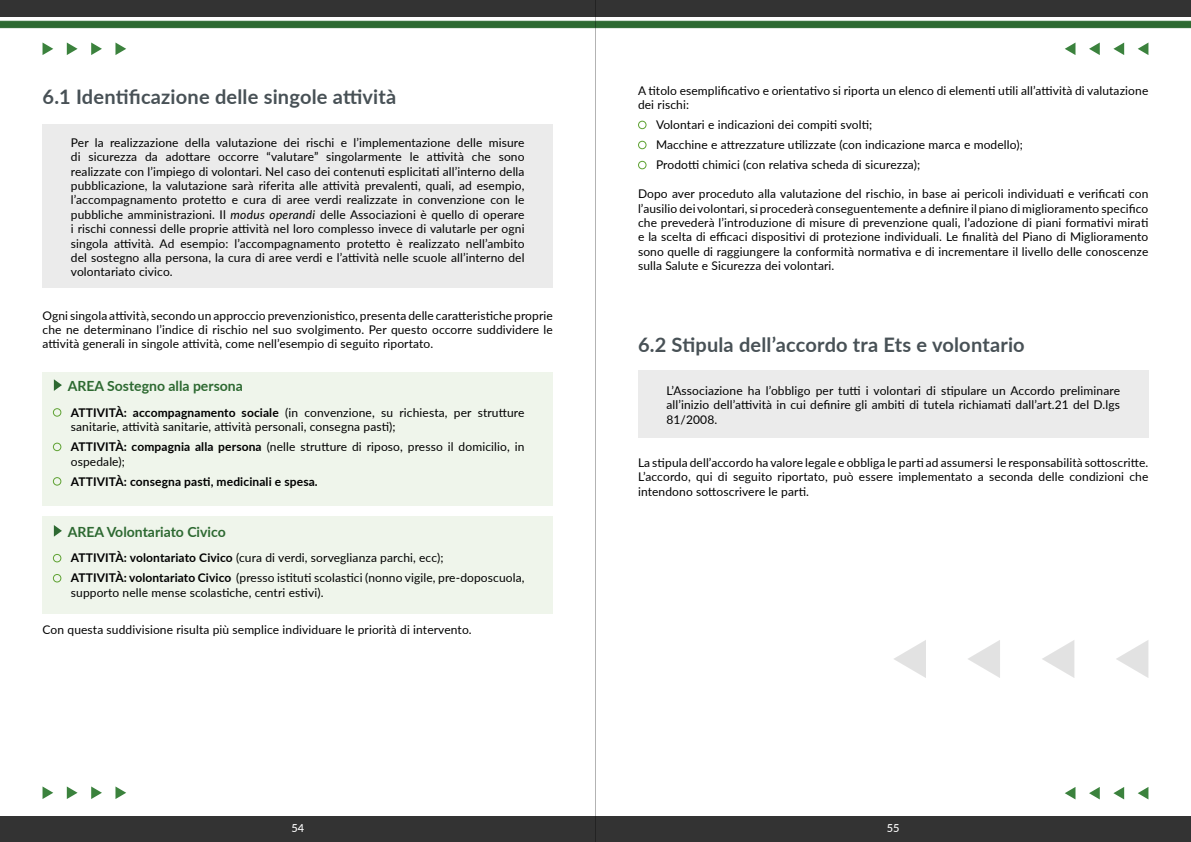
<style>
.page{position:relative;width:1191px;height:842px;background:#fff}
.page>*{position:absolute;margin:0;border:0;box-sizing:border-box;transform-origin:0 0}
.t1{font:700 20px "Lato";letter-spacing:.01em;color:#485156}
.t2{font:700 14px "Lato";color:#2d6931}
.t3{font:12px/14.4px "Lato";letter-spacing:.01em;color:#000;text-align:justify}
.t4{font:700 12px "Lato";letter-spacing:.01em;color:#000}
.t5{font:500 11px "Lato";color:#fff}
.s1{font-style:italic}
.s2{font-weight:700}
</style>
<div class="page">
<div style="left:0;top:0;width:1191px;height:17px;background:#333"></div>
<div style="left:0;top:816px;width:595px;height:26px;background:#333"></div>
<svg style="left:0;top:21px;width:1191px;height:7px;background:#306b34"></svg>
<div style="left:595px;top:816px;width:596px;height:26px;background:#333"></div>
<hr style="left:595px;top:0;width:1px;height:842px;background:#000">
<svg style="left:43px;top:43px;width:10px;height:12px"></svg>
<svg style="left:67px;top:43px;width:11px;height:12px"></svg>
<svg style="left:91px;top:43px;width:11px;height:12px"></svg>
<svg style="left:115px;top:43px;width:11px;height:12px"></svg>
<svg style="left:43px;top:786px;width:10px;height:13px"></svg>
<svg style="left:67px;top:786px;width:11px;height:13px"></svg>
<svg style="left:91px;top:786px;width:11px;height:13px"></svg>
<svg style="left:115px;top:786px;width:11px;height:13px"></svg>
<svg style="left:1138px;top:787px;width:10px;height:12px"></svg>
<svg style="left:1113px;top:787px;width:11px;height:12px"></svg>
<svg style="left:1089px;top:787px;width:10px;height:12px"></svg>
<svg style="left:1065px;top:787px;width:10px;height:12px"></svg>
<svg style="left:1138px;top:43px;width:10px;height:12px"></svg>
<svg style="left:1113px;top:43px;width:11px;height:12px"></svg>
<svg style="left:1089px;top:43px;width:10px;height:12px"></svg>
<svg style="left:1065px;top:43px;width:10px;height:12px"></svg>
<div style="left:43px;top:125px;width:510px;height:163px;background:#ebebeb"></div>
<div style="left:43px;top:372px;width:510px;height:134px;background:#eff5eb"></div>
<div style="left:42px;top:516px;width:510px;height:97px;background:#eff5eb"></div>
<div style="left:638px;top:370px;width:510px;height:68px;background:#ebebeb"></div>
<svg style="left:54px;top:379px;width:8px;height:12px"></svg>
<div style="left:53px;top:408px;width:8px;height:9px;border:1px solid #5fa233;border-radius:50%"></div>
<div style="left:53px;top:443px;width:8px;height:8px;border:1px solid #5fa233;border-radius:50%"></div>
<div style="left:53px;top:477px;width:8px;height:9px;border:1px solid #5fa233;border-radius:50%"></div>
<svg style="left:54px;top:525px;width:8px;height:12px"></svg>
<div style="left:53px;top:554px;width:8px;height:8px;border:1px solid #5fa233;border-radius:50%"></div>
<div style="left:53px;top:574px;width:8px;height:8px;border:1px solid #5fa233;border-radius:50%"></div>
<div style="left:638px;top:121px;width:8px;height:8px;border:1px solid #5fa233;border-radius:50%"></div>
<div style="left:638px;top:141px;width:8px;height:8px;border:1px solid #5fa233;border-radius:50%"></div>
<div style="left:638px;top:161px;width:8px;height:8px;border:1px solid #5fa233;border-radius:50%"></div>
<svg style="left:1116px;top:640px;width:32px;height:38px"></svg>
<svg style="left:1042px;top:640px;width:32px;height:38px"></svg>
<svg style="left:968px;top:640px;width:32px;height:38px"></svg>
<svg style="left:894px;top:640px;width:32px;height:38px"></svg>
<h1 class="t1" style="left:43px;top:82px;width:355px">6.1 Identificazione delle singole attività</h1>
<p class="t3" style="left:71px;top:135px;width:455px">Per la realizzazione della valutazione dei rischi e l’implementazione delle misure di sicurezza da adottare occorre “valutare” singolarmente le attività che sono realizzate con l’impiego di volontari. Nel caso dei contenuti esplicitati all’interno della pubblicazione, la valutazione sarà riferita alle attività prevalenti, quali, ad esempio, l’accompagnamento protetto e cura di aree verdi realizzate in convenzione con le pubbliche amministrazioni. Il <span class="s1">modus operandi</span> delle Associazioni è quello di operare i rischi connessi delle proprie attività nel loro complesso invece di valutarle per ogni singola attività. Ad esempio: l’accompagnamento protetto è realizzato nell’ambito del sostegno alla persona, la cura di aree verdi e l’attività nelle scuole all’interno del volontariato civico.</p>
<p class="t3" style="left:43px;top:307px;width:512px">Ogni singola attività, secondo un approccio prevenzionistico, presenta delle caratteristiche proprie che ne determinano l’indice di rischio nel suo svolgimento. Per questo occorre suddividere le attività generali in singole attività, come nell’esempio di seguito riportato.</p>
<p class="t2" style="left:68px;top:375px;width:177px">AREA Sostegno alla persona</p>
<p class="t3" style="left:71px;top:405px;width:455px"><span class="s2">ATTIVITÀ: accompagnamento sociale</span> (in convenzione, su richiesta, per strutture sanitarie, attività sanitarie, attività personali, consegna pasti);</p>
<p class="t3" style="left:71px;top:439px;width:455px"><span class="s2">ATTIVITÀ: compagnia alla persona</span> (nelle strutture di riposo, presso il domicilio, in ospedale);</p>
<p class="t4" style="left:71px;top:472px;width:248px">ATTIVITÀ: consegna pasti, medicinali e spesa.</p>
<p class="t2" style="left:68px;top:521px;width:159px">AREA Volontariato Civico</p>
<p class="t3" style="left:71px;top:547px;width:455px;line-height:20.1px"><span class="s2">ATTIVITÀ: volontariato Civico</span> (cura di verdi, sorveglianza parchi, ecc);<br><span class="s2">ATTIVITÀ: volontariato Civico</span> (presso istituti scolastici (nonno vigile, pre-doposcuola,</p>
<p class="t3" style="left:71px;top:585px;width:254px">supporto nelle mense scolastiche, centri estivi).</p>
<p class="t3" style="left:43px;top:622px;width:431px">Con questa suddivisione risulta più semplice individuare le priorità di intervento.</p>
<p class="t3" style="left:638px;top:83px;width:512px">A titolo esemplificativo e orientativo si riporta un elenco di elementi utili all’attività di valutazione dei rischi:</p>
<p class="t3" style="left:656px;top:114px;width:368px;line-height:20.1px;text-align:left">Volontari e indicazioni dei compiti svolti;<br>Macchine e attrezzature utilizzate (con indicazione marca e modello);<br>Prodotti chimici (con relativa scheda di sicurezza);</p>
<p class="t3" style="left:638px;top:186px;width:512px">Dopo aver proceduto alla valutazione del rischio, in base ai pericoli individuati e verificati con l’ausilio dei volontari, si procederà conseguentemente a definire il piano di miglioramento specifico che prevederà l’introduzione di misure di prevenzione quali, l’adozione di piani formativi mirati e la scelta di efficaci dispositivi di protezione individuali. Le finalità del Piano di Miglioramento sono quelle di raggiungere la conformità normativa e di incrementare il livello delle conoscenze sulla Salute e Sicurezza dei volontari.</p>
<h1 class="t1" style="left:638px;top:330px;width:388px">6.2 Stipula dell’accordo tra Ets e volontario</h1>
<p class="t3" style="left:666px;top:383px;width:455px">L’Associazione ha l’obbligo per tutti i volontari di stipulare un Accordo preliminare all’inizio dell’attività in cui definire gli ambiti di tutela richiamati dall’art.21 del D.lgs 81/2008.</p>
<p class="t3" style="left:638px;top:455px;width:512px">La stipula dell’accordo ha valore legale e obbliga le parti ad assumersi le responsabilità sottoscritte.<br>L’accordo, qui di seguito riportato, può essere implementato a seconda delle condizioni che intendono sottoscrivere le parti.</p>
<p class="t5" style="left:291px;top:820px;width:14px">54</p>
<p class="t5" style="left:887px;top:820px;width:14px">55</p>
</div>
